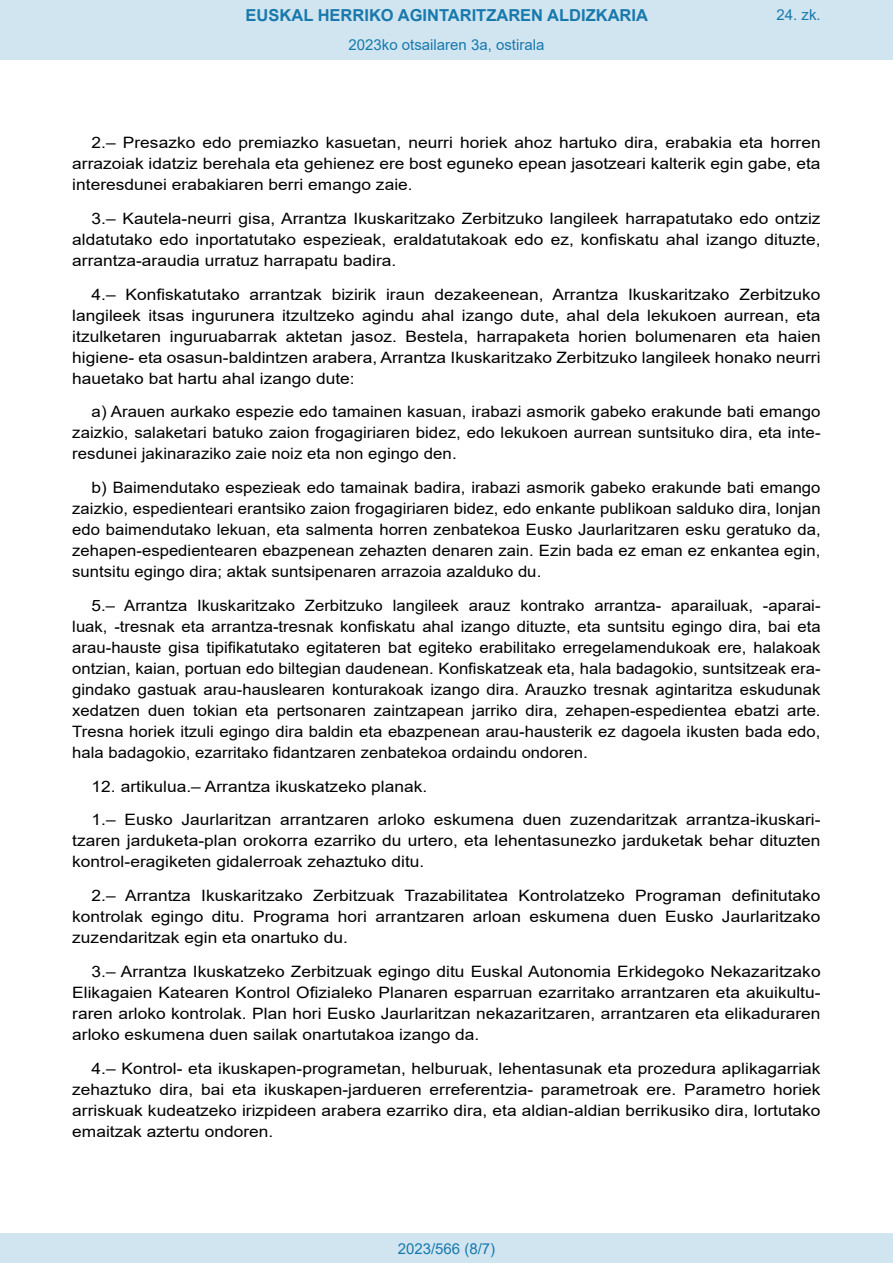
<style>
.page{position:relative;width:893px;height:1263px;background:#fff}
.page>*{position:absolute;margin:0;border:0;box-sizing:border-box;transform-origin:0 0}
.t1{font:700 16.5px "Arial";color:#1879ad}
.BOPVDetalle{font:15.6px/21px "Arial";color:#000;text-align:justify;scale:1.11 1}
.BOPVDetalle-2{font:15.6px/21px "Arial";color:#000;text-align:justify;scale:1.07 1}
.Paginacion_Centro{font:15px "Arial";color:#1879ad}
</style>
<div class="page">
<div style="left:0;top:0;width:893px;height:60px;background:#d0e5f0"></div>
<div style="left:0;top:1233px;width:893px;height:30px;background:#d0e5f0"></div>
<p class="t1" style="left:246px;top:3px;width:404px">EUSKAL HERRIKO AGINTARITZAREN ALDIZKARIA</p>
<p class="Paginacion_Centro" style="left:348px;top:35px;width:197px">2023ko otsailaren 3a, ostirala</p>
<p class="Paginacion_Centro" style="left:776px;top:5px;width:46px">24. zk.</p>
<p class="BOPVDetalle" style="left:72px;top:132px;width:676px;text-indent:19px">2.– Presazko edo premiazko kasuetan, neurri horiek ahoz hartuko dira, erabakia eta horren arrazoiak idatziz berehala eta gehienez ere bost eguneko epean jasotzeari kalterik egin gabe, eta interesdunei erabakiaren berri emango zaie.</p>
<p class="BOPVDetalle" style="left:72px;top:208px;width:676px;text-indent:19px">3.– Kautela-neurri gisa, Arrantza Ikuskaritzako Zerbitzuko langileek harrapatutako edo ontziz aldatutako edo inportatutako espezieak, eraldatutakoak edo ez, konfiskatu ahal izango dituzte, arrantza-araudia urratuz harrapatu badira.</p>
<p class="BOPVDetalle" style="left:72px;top:284px;width:676px;text-indent:19px">4.– Konfiskatutako arrantzak bizirik iraun dezakeenean, Arrantza Ikuskaritzako Zerbitzuko langileek itsas ingurunera itzultzeko agindu ahal izango dute, ahal dela lekukoen aurrean, eta itzulketaren inguruabarrak aktetan jasoz. Bestela, harrapaketa horien bolumenaren eta haien higiene- eta osasun-baldintzen arabera, Arrantza Ikuskaritzako Zerbitzuko langileek honako neurri hauetako bat hartu ahal izango dute:</p>
<p class="BOPVDetalle-2" style="left:72px;top:401px;width:701px;text-indent:19px">a) Arauen aurkako espezie edo tamainen kasuan, irabazi asmorik gabeko erakunde bati emango zaizkio, salaketari batuko zaion frogagiriaren bidez, edo lekukoen aurrean suntsituko dira, eta inte&shy;resdunei jakinaraziko zaie noiz eta non egingo den.</p>
<p class="BOPVDetalle" style="left:72px;top:477px;width:676px;text-indent:19px">b) Baimendutako espezieak edo tamainak badira, irabazi asmorik gabeko erakunde bati emango zaizkio, espedienteari erantsiko zaion frogagiriaren bidez, edo enkante publikoan salduko dira, lonjan edo baimendutako lekuan, eta salmenta horren zenbatekoa Eusko Jaurlaritzaren esku geratuko da, zehapen-espedientearen ebazpenean zehazten denaren zain. Ezin bada ez eman ez enkantea egin, suntsitu egingo dira; aktak suntsipenaren arrazoia azalduko du.</p>
<p class="BOPVDetalle" style="left:72px;top:595px;width:676px;text-indent:19px">5.– Arrantza Ikuskaritzako Zerbitzuko langileek arauz kontrako arrantza- aparailuak, -aparai&shy;luak, -tresnak eta arrantza-tresnak konfiskatu ahal izango dituzte, eta suntsitu egingo dira, bai eta arau-hauste gisa tipifikatutako egitateren bat egiteko erabilitako erregelamendukoak ere, halakoak ontzian, kaian, portuan edo biltegian daudenean. Konfiskatzeak eta, hala badagokio, suntsitzeak era&shy;gindako gastuak arau-hauslearen konturakoak izango dira. Arauzko tresnak agintaritza eskudunak xedatzen duen tokian eta pertsonaren zaintzapean jarriko dira, zehapen-espedientea ebatzi arte.<br>Tresna horiek itzuli egingo dira baldin eta ebazpenean arau-hausterik ez dagoela ikusten bada edo, hala badagokio, ezarritako fidantzaren zenbatekoa ordaindu ondoren.</p>
<p class="BOPVDetalle" style="left:92px;top:776px;width:304px">12. artikulua.– Arrantza ikuskatzeko planak.</p>
<p class="BOPVDetalle" style="left:72px;top:809px;width:676px;text-indent:19px">1.– Eusko Jaurlaritzan arrantzaren arloko eskumena duen zuzendaritzak arrantza-ikuskari&shy;tzaren jarduketa-plan orokorra ezarriko du urtero, eta lehentasunezko jarduketak behar dituzten kontrol-eragiketen gidalerroak zehaztuko ditu.</p>
<p class="BOPVDetalle" style="left:72px;top:885px;width:676px;text-indent:19px">2.– Arrantza Ikuskaritzako Zerbitzuak Trazabilitatea Kontrolatzeko Programan definitutako kontrolak egingo ditu. Programa hori arrantzaren arloan eskumena duen Eusko Jaurlaritzako zuzendaritzak egin eta onartuko du.</p>
<p class="BOPVDetalle" style="left:72px;top:961px;width:676px;text-indent:19px">3.– Arrantza Ikuskatzeko Zerbitzuak egingo ditu Euskal Autonomia Erkidegoko Nekazaritzako Elikagaien Katearen Kontrol Ofizialeko Planaren esparruan ezarritako arrantzaren eta akuikultu&shy;raren arloko kontrolak. Plan hori Eusko Jaurlaritzan nekazaritzaren, arrantzaren eta elikaduraren arloko eskumena duen sailak onartutakoa izango da.</p>
<p class="BOPVDetalle" style="left:72px;top:1058px;width:676px;text-indent:19px">4.– Kontrol- eta ikuskapen-programetan, helburuak, lehentasunak eta prozedura aplikagarriak zehaztuko dira, bai eta ikuskapen-jardueren erreferentzia- parametroak ere. Parametro horiek arriskuak kudeatzeko irizpideen arabera ezarriko dira, eta aldian-aldian berrikusiko dira, lortutako emaitzak aztertu ondoren.</p>
<p class="Paginacion_Centro" style="left:398px;top:1238px;width:99px">2023/566 (8/7)</p>
</div>
